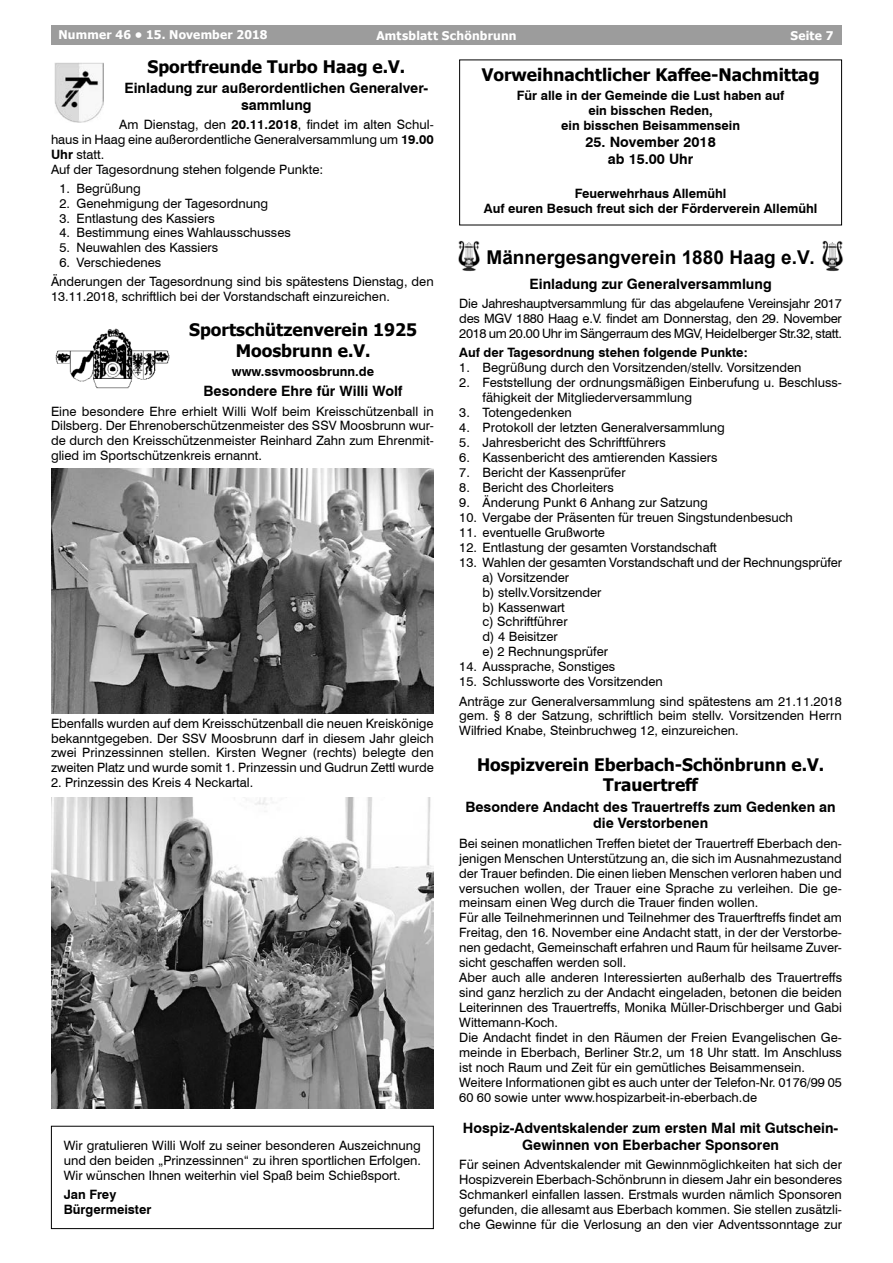
<style>
.page{position:relative;width:893px;height:1263px;background:#fff}
.page>*{position:absolute;margin:0;border:0;box-sizing:border-box;transform-origin:0 0}
.t1{font:700 19.05px "Arial";color:#000}
.t2{font:700 17.25px/20.4px "Tahoma";color:#000;text-align:center}
.t3{font:700 14.25px/16.6px "Swiss 721 BT";color:#000;text-align:center}
.t4{font:12.9px/15px "Swiss 721 BT";color:#000}
.t5{font:700 12.9px/15px "Swiss 721 BT";color:#000;text-align:center}
.t6{font:700 12px "Tahoma";letter-spacing:.02em;color:#fff}
.s1{font-weight:700}
</style>
<div class="page">
<div style="left:51px;top:26px;width:791px;height:19px;background:#9c9c9c"></div>
<img style="left:54px;top:63px;width:49px;height:60px">
<img style="left:55px;top:328px;width:115px;height:61px">
<img style="left:51px;top:469px;width:383px;height:244px">
<div style="left:51px;top:1126px;width:383px;height:103px;border:1px solid #000"></div>
<img style="left:51px;top:797px;width:383px;height:312px">
<img style="left:458px;top:240px;width:22px;height:32px">
<img style="left:822px;top:240px;width:21px;height:32px">
<div style="left:459px;top:60px;width:383px;height:165px;border:1px solid #000"></div>
<p class="t6" style="left:58px;top:27px;width:210px">Nummer 46 • 15. November 2018</p>
<p class="t6" style="left:376px;top:27px;width:142px">Amtsblatt Schönbrunn</p>
<p class="t6" style="left:790px;top:27px;width:45px">Seite 7</p>
<h2 class="t2" style="left:482px;top:65px;width:339px">Vorweihnachtlicher Kaffee-Nachmittag</h2>
<p class="t5" style="left:517px;top:88px;width:269px">Für alle in der Gemeinde die Lust haben auf ein bisschen Reden,<br>ein bisschen Beisammensein</p>
<p class="t3" style="left:585px;top:133px;width:132px">25. November 2018 ab 15.00 Uhr</p>
<p class="t5" style="left:484px;top:185px;width:335px">Feuerwehrhaus Allemühl<br>Auf euren Besuch freut sich der Förderverein Allemühl</p>
<h2 class="t2" style="left:148px;top:57px;width:259px">Sportfreunde Turbo Haag e.V.</h2>
<p class="t3" style="left:124px;top:80px;width:305px">Einladung zur außerordentlichen Generalver&shy;sammlung</p>
<p class="t4" style="left:51px;top:117px;width:384px;text-indent:68px">Am Dienstag, den <span class="s1">20.11.2018</span>, findet im alten Schul&shy;haus in Haag eine außerordentliche Generalversammlung um <span class="s1">19.00<br>Uhr</span> statt.<br>Auf der Tagesordnung stehen folgende Punkte:</p>
<p class="t4" style="left:60px;top:180px;width:83px">1. Begrüßung</p>
<p class="t4" style="left:60px;top:195px;width:210px">2. Genehmigung der Tagesordnung</p>
<p class="t4" style="left:60px;top:210px;width:157px">3. Entlastung des Kassiers</p>
<p class="t4" style="left:60px;top:225px;width:233px">4. Bestimmung eines Wahlausschusses</p>
<p class="t4" style="left:60px;top:240px;width:160px">5. Neuwahlen des Kassiers</p>
<p class="t4" style="left:51px;top:253px;width:384px;line-height:19px;text-indent:9px">6. Verschiedenes<br>Änderungen der Tagesordnung sind bis spätestens Dienstag, den</p>
<p class="t4" style="left:51px;top:289px;width:340px">13.11.2018, schriftlich bei der Vorstandschaft einzureichen.</p>
<h2 class="t2" style="left:189px;top:321px;width:229px">Sportschützenverein 1925<br>Moosbrunn e.V.</h2>
<p class="t5" style="left:232px;top:363px;width:144px">www.ssvmoosbrunn.de</p>
<p class="t3" style="left:204px;top:383px;width:200px">Besondere Ehre für Willi Wolf</p>
<p class="t4" style="left:51px;top:403px;width:384px;text-align:justify">Eine besondere Ehre erhielt Willi Wolf beim Kreisschützenball in Dilsberg. Der Ehrenoberschützenmeister des SSV Moosbrunn wur&shy;de durch den Kreisschützenmeister Reinhard Zahn zum Ehrenmit&shy;glied im Sportschützenkreis ernannt.</p>
<h1 class="t1" style="left:458px;top:244px;width:330px">Männerg sangverein 1880 Haag e.V.</h1>
<h1 class="t1" style="left:486px;top:244px;width:330px">Männerg sangverein 1880 Haag e.V.</h1>
<h1 class="t1" style="left:515px;top:244px;width:330px">Männergesangverein 1880 Haag e.V.</h1>
<p class="t3" style="left:529px;top:275px;width:244px">Einladung zur Generalversammlung</p>
<p class="t4" style="left:459px;top:296px;width:384px;text-align:justify">Die Jahreshauptversammlung für das abgelaufene Vereinsjahr 2017 des MGV 1880 Haag e.V. findet am Donnerstag, den 29. November 2018 um 20.00 Uhr im Sängerraum des MGV, Heidelberger Str.32, statt.</p>
<p class="t5" style="left:459px;top:345px;width:290px">Auf der Tagesordnung stehen folgende Punkte:</p>
<p class="t4" style="left:459px;top:360px;width:344px">1. Begrüßung durch den Vorsitzenden/stellv. Vorsitzenden</p>
<p class="t4" style="left:483px;top:375px;width:361px;text-indent:-23px">2. Feststellung der ordnungsmäßigen Einberufung u. Beschluss&shy;fähigkeit der Mitgliederversammlung</p>
<p class="t4" style="left:459px;top:405px;width:114px">3. Totengedenken</p>
<p class="t4" style="left:459px;top:419px;width:267px">4. Protokoll der letzten Generalversammlung</p>
<p class="t4" style="left:459px;top:434px;width:208px">5. Jahresbericht des Schriftführers</p>
<p class="t4" style="left:459px;top:449px;width:260px">6. Kassenbericht des amtierenden Kassiers</p>
<p class="t4" style="left:459px;top:464px;width:168px">7. Bericht der Kassenprüfer</p>
<p class="t4" style="left:459px;top:479px;width:156px">8. Bericht des Chorleiters</p>
<p class="t4" style="left:459px;top:494px;width:250px">9. Änderung Punkt 6 Anhang zur Satzung</p>
<p class="t4" style="left:459px;top:509px;width:335px">10. Vergabe der Präsenten für treuen Singstundenbesuch</p>
<p class="t4" style="left:459px;top:524px;width:147px">11. eventuelle Grußworte</p>
<p class="t4" style="left:459px;top:539px;width:259px">12. Entlastung der gesamten Vorstandschaft</p>
<p class="t4" style="left:483px;top:554px;width:361px;text-indent:-23px">13. Wahlen der gesamten Vorstandschaft und der Rechnungsprüfer a) Vorsitzender<br>b) stellv.Vorsitzender<br>b) Kassenwart<br>c) Schriftführer<br>d) 4 Beisitzer<br>e) 2 Rechnungsprüfer</p>
<p class="t4" style="left:459px;top:659px;width:158px">14. Aussprache, Sonstiges</p>
<p class="t4" style="left:459px;top:672px;width:384px;line-height:19.2px">15. Schlussworte des Vorsitzenden<br>Anträge zur Generalversammlung sind spätestens am 21.11.2018</p>
<p class="t4" style="left:459px;top:708px;width:384px">gem. § 8 der Satzung, schriftlich beim stellv. Vorsitzenden Herrn<br>Wilfried Knabe, Steinbruchweg 12, einzureichen.</p>
<h2 class="t2" style="left:477px;top:755px;width:349px">Hospizverein Eberbach-Schönbrunn e.V.<br>Trauertreff</h2>
<p class="t3" style="left:465px;top:798px;width:372px">Besondere Andacht des Trauertreffs zum Gedenken an die Verstorbenen</p>
<p class="t4" style="left:459px;top:835px;width:384px">Bei seinen monatlichen Treffen bietet der Trauertreff Eberbach den&shy;jenigen Menschen Unterstützung an, die sich im Ausnahmezustand der Trauer befinden. Die einen lieben Menschen verloren haben und versuchen wollen, der Trauer eine Sprache zu verleihen. Die ge&shy;meinsam einen Weg durch die Trauer finden wollen.<br>Für alle Teilnehmerinnen und Teilnehmer des Trauerftreffs findet am Freitag, den 16. November eine Andacht statt, in der der Verstorbe&shy;nen gedacht, Gemeinschaft erfahren und Raum für heilsame Zuver&shy;sicht geschaffen werden soll.<br>Aber auch alle anderen Interessierten außerhalb des Trauertreffs sind ganz herzlich zu der Andacht eingeladen, betonen die beiden Leiterinnen des Trauertreffs, Monika Müller-Drischberger und Gabi Wittemann-Koch.<br>Die Andacht findet in den Räumen der Freien Evangelischen Ge&shy;meinde in Eberbach, Berliner Str.2, um 18 Uhr statt. Im Anschluss ist noch Raum und Zeit für ein gemütliches Beisammensein.<br>Weitere Informationen gibt es auch unter der Telefon-Nr. 0176/99 05<br>60 60 sowie unter www.hospizarbeit-in-eberbach.de</p>
<p class="t3" style="left:463px;top:1119px;width:377px">Hospiz-Adventskalender zum ersten Mal mit Gutschein-<br>Gewinnen von Eberbacher Sponsoren</p>
<p class="t4" style="left:459px;top:1156px;width:384px;text-align:justify">Für seinen Adventskalender mit Gewinnmöglichkeiten hat sich der Hospizverein Eberbach-Schönbrunn in diesem Jahr ein besonderes Schmankerl einfallen lassen. Erstmals wurden nämlich Sponsoren gefunden, die allesamt aus Eberbach kommen. Sie stellen zusätzli&shy;che Gewinne für die Verlosung an den vier Adventssonntage zur</p>
<p class="t4" style="left:51px;top:715px;width:384px;text-align:justify">Ebenfalls wurden auf dem Kreisschützenball die neuen Kreiskönige bekanntgegeben. Der SSV Moosbrunn darf in diesem Jahr gleich zwei Prinzessinnen stellen. Kirsten Wegner (rechts) belegte den zweiten Platz und wurde somit 1. Prinzessin und Gudrun Zettl wurde</p>
<p class="t4" style="left:51px;top:774px;width:204px">2. Prinzessin des Kreis 4 Neckartal.</p>
<p class="t4" style="left:64px;top:1138px;width:359px;text-align:justify">Wir gratulieren Willi Wolf zu seiner besonderen Auszeichnung und den beiden „Prinzessinnen“ zu ihren sportlichen Erfolgen.<br>Wir wünschen Ihnen weiterhin viel Spaß beim Schießsport.</p>
<p class="t5" style="left:64px;top:1187px;width:89px;text-align:left">Jan Frey<br>Bürgermeister</p>
</div>
